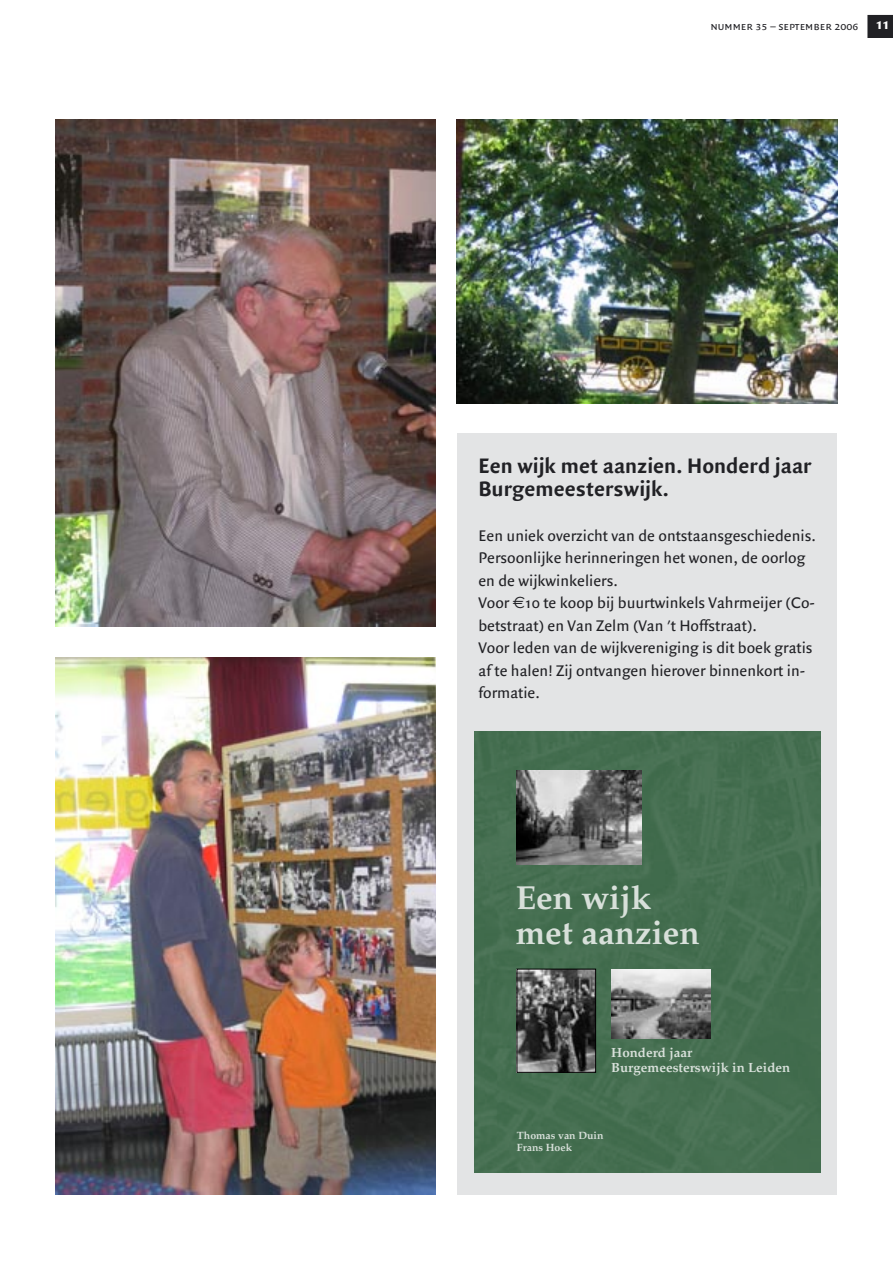
<style>
.page{position:relative;width:893px;height:1263px;background:#fff}
.page>*{position:absolute;margin:0;border:0;box-sizing:border-box;transform-origin:0 0}
.t1{font:700 33.3px/35.5px "Palatino";color:#d8e0da}
.t2{font:700 22.5px/22.5px "Quadraat Sans";color:#212125}
.t3{font:16.5px/22.5px "Quadraat Sans";color:#212125}
.t4{font:700 13.35px/15px "Palatino";color:#d8e0da}
.t5{font:12px "Quadraat Sans Caps";color:#212125}
.t6{font:700 10.5px/12.8px "Palatino";color:#d8e0da}
.s1{font-family:"Quadraat Sans";font-weight:700;font-size:15px;color:#fff}
.s2{font-family:"Quadraat Sans";font-weight:700;font-size:16.5px;color:#fff}
.s3{font-family:"Euro Sans"}
</style>
<div class="page">
<svg style="left:867px;top:15px;width:26px;height:23px"></svg>
<img style="left:55px;top:657px;width:381px;height:538px">
<img style="left:457px;top:119px;width:381px;height:284px">
<img style="left:55px;top:119px;width:381px;height:507px">
<div style="left:458px;top:434px;width:379px;height:761px;background:#e3e4e5"></div>
<div style="left:474px;top:731px;width:346px;height:441px;background:#456e50"></div>
<img style="left:517px;top:771px;width:124px;height:93px">
<img style="left:612px;top:969px;width:98px;height:69px">
<img style="left:519px;top:971px;width:75px;height:99px">
<div style="left:517px;top:969px;width:79px;height:103px;border:1px solid #000"></div>
<p class="t5" style="left:692px;top:19px;width:198px"><span class="s1">Nu</span>nummer 35 – september 2006 <span class="s2">11</span></p>
<h2 class="t2" style="left:478px;top:455px;width:335px">Een wijk met aanzien. Honderd jaar<br>Burgemeesterswijk.</h2>
<p class="t3" style="left:478px;top:524px;width:339px">Een uniek overzicht van de ontstaansgeschiedenis.<br>Persoonlijke herinneringen het wonen, de oorlog en de wijkwinkeliers.<br>Voor <span class="s3">€</span>10 te koop bij buurtwinkels Vahrmeijer (Co&shy;betstraat) en Van Zelm (Van 't Hoffstraat).<br>Voor leden van de wijkvereniging is dit boek gratis af te halen! Zij ontvangen hierover binnenkort in&shy;formatie.</p>
<h1 class="t1" style="left:516px;top:880px;width:186px">Een wijk met aanzien</h1>
<p class="t4" style="left:611px;top:1045px;width:181px">Honderd jaar<br>Burgemeesterswijk in Leiden</p>
<p class="t6" style="left:517px;top:1129px;width:88px">Thomas van Duin<br>Frans Hoek</p>
</div>
